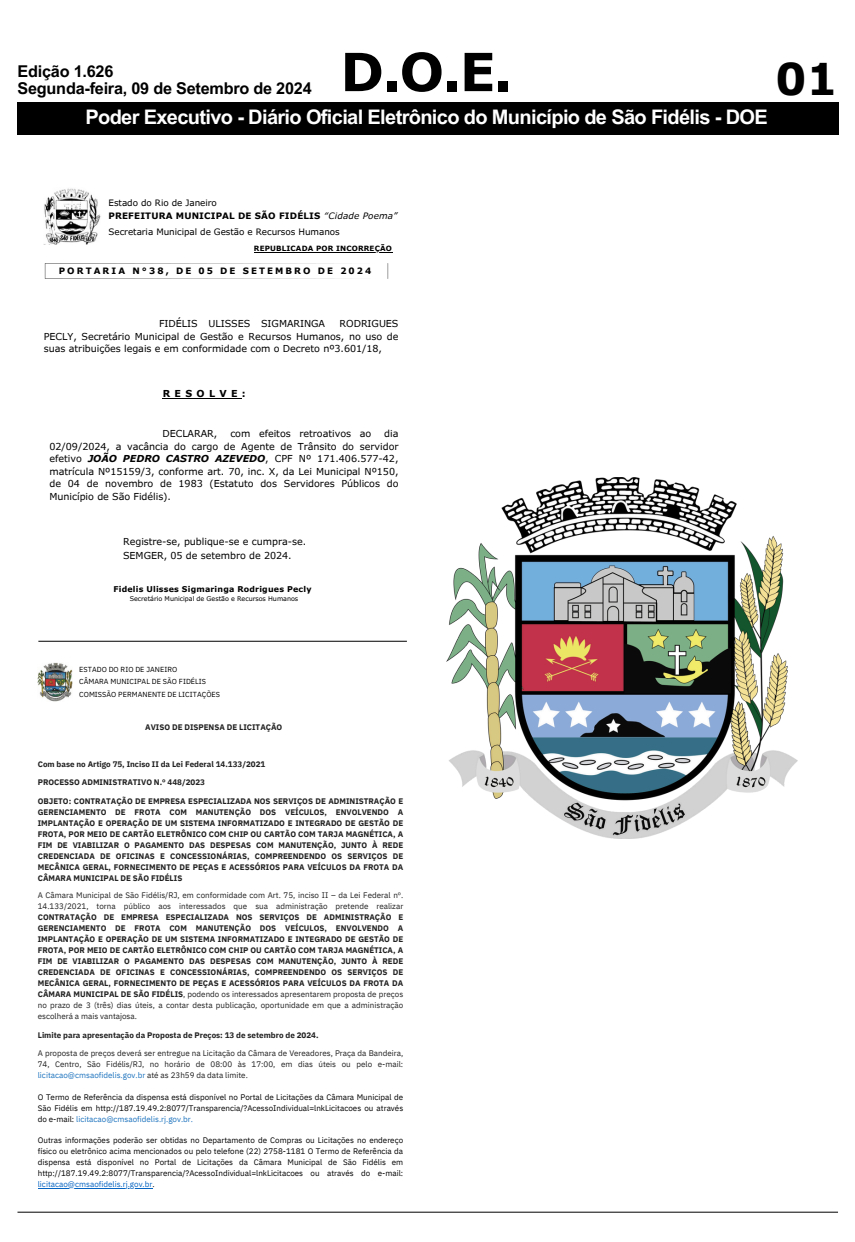
<style>
.page{position:relative;width:855px;height:1242px;background:#fff}
.page>*{position:absolute;margin:0;border:0;box-sizing:border-box;transform-origin:0 0}
.t1{font:700 52.62px "Verdana Pro";color:#000}
.t2{font:700 43.75px "Verdana Pro";color:#000}
.t3{font:700 20px "Arial MT Pro";letter-spacing:-.035em;color:#fff}
.t4{font:700 16.25px/17.8px "Arial MT Pro";letter-spacing:-.015em;color:#000}
.t5{font:9.62px/12.5px "Verdana Pro";letter-spacing:-.005em;color:#000;text-align:justify}
.t6{font:700 9.62px "Verdana Pro";letter-spacing:.455em;color:#000}
.t7{font:8.75px "Verdana Pro";letter-spacing:-.005em;color:#000}
.t8{font:700 8.75px "Verdana Pro";letter-spacing:.015em;color:#000}
.t9{font:700 8.75px "Verdana Pro";letter-spacing:.24em;color:#000}
.t10{font:700 8px/11px "IBM Plex Sans";color:#212121;text-align:justify}
.t11{font:8px/11px "IBM Plex Sans";color:#000;text-align:justify}
.t12{font:8px/11px "IBM Plex Sans";color:#212121;text-align:justify}
.t13{font:700 8px "Verdana Pro";letter-spacing:.025em;color:#000}
.t14{font:7.25px/12.4px "IBM Plex Sans";letter-spacing:.005em;color:#000}
.t15{font:700 7.12px "Verdana Pro";letter-spacing:.02em;color:#000}
.t16{font:6.38px "Verdana Pro";letter-spacing:-.005em;color:#000}
.s1{font-weight:400;font-style:italic}
.s2{font-weight:700;font-style:italic}
.s3{font-weight:400}
.s4{color:#1d73be}
.s5{color:#0563c1}
</style>
<div class="page">
<div style="left:17px;top:102px;width:821px;height:33px;background:#000"></div>
<hr style="left:17px;top:1211px;width:821px;height:1px;background:#000">
<img style="left:446px;top:477px;width:351px;height:361px">
<hr style="left:38px;top:640px;width:369px;height:1px;background:#000">
<img style="left:44px;top:263px;width:345px;height:16px">
<img style="left:44px;top:188px;width:57px;height:57px">
<hr style="left:163px;top:398px;width:79px;height:1px;background:#000">
<hr style="left:254px;top:252px;width:138px;height:1px;background:#000">
<img style="left:38px;top:662px;width:35px;height:40px">
<hr style="left:38px;top:1187px;width:114px;height:1px;background:#0563c1">
<h2 class="t1" style="left:340px;top:38px;width:174px">D.O.E.</h2>
<h1 class="t4" style="left:17px;top:64px;width:296px">Edição 1.626<br>Segunda-feira, 09 de Setembro de 2024</h1>
<p class="t2" style="left:775px;top:51px;width:64px">01</p>
<h4 class="t3" style="left:85px;top:109px;width:684px">Poder Executivo - Diário Oficial Eletrônico do Município de São Fidélis - DOE</h4>
<p class="t7" style="left:109px;top:197px;width:110px">Estado do Rio de Janeiro</p>
<p class="t8" style="left:109px;top:211px;width:291px">PREFEITURA MUNICIPAL DE SÃO FIDÉLIS <span class="s1">“Cidade Poema”</span></p>
<p class="t7" style="left:109px;top:226px;width:233px">Secretaria Municipal de Gestão e Recursos Humanos</p>
<p class="t9" style="left:59px;top:265px;width:314px">PORTARIA N°38, DE 05 DE SETEMBRO DE 2024</p>
<p class="t15" style="left:254px;top:244px;width:139px">REPUBLICADA POR INCORREÇÃO</p>
<p class="t5" style="left:159px;top:317px;width:168px">FIDÉLIS ULISSES SIGMARINGA</p>
<p class="t5" style="left:44px;top:317px;width:356px;text-indent:296px">RODRIGUES PECLY, Secretário Municipal de Gestão e Recursos Humanos, no uso de suas atribuições legais e em conformidade com o Decreto nº3.601/18,</p>
<p class="t6" style="left:163px;top:387px;width:85px">RESOLVE:</p>
<p class="t5" style="left:162px;top:427px;width:57px">DECLARAR,</p>
<p class="t5" style="left:230px;top:427px;width:142px">com efeitos retroativos ao</p>
<p class="t5" style="left:50px;top:427px;width:350px;text-indent:335px">dia 02/09/2024, a vacância do cargo de Agente de Trânsito do servidor efetivo <span class="s2">JOÃO PEDRO CASTRO AZEVEDO</span>, CPF Nº 171.406.577-42, matrícula Nº15159/3, conforme art. 70, inc. X, da Lei Municipal Nº150, de 04 de novembro de 1983 (Estatuto dos Servidores Públicos do Município de São Fidélis).</p>
<p class="t5" style="left:123px;top:535px;width:185px">Registre-se, publique-se e cumpra-se.</p>
<p class="t5" style="left:123px;top:549px;width:170px">SEMGER, 05 de setembro de 2024.</p>
<p class="t13" style="left:113px;top:584px;width:200px">Fidelis Ulisses Sigmaringa Rodrigues Pecly</p>
<p class="t16" style="left:130px;top:594px;width:170px">Secretário Municipal de Gestão e Recursos Humanos</p>
<p class="t14" style="left:79px;top:663px;width:142px">ESTADO DO RIO DE JANEIRO<br>CÂMARA MUNICIPAL DE SÃO FIDÉLIS<br>COMISSÃO PERMANENTE DE LICITAÇÕES</p>
<p class="t10" style="left:145px;top:722px;width:139px">AVISO DE DISPENSA DE LICITAÇÃO</p>
<p class="t10" style="left:38px;top:758px;width:229px">Com base no Artigo 75, Inciso II da Lei Federal 14.133/2021</p>
<h3 class="t10" style="left:38px;top:776px;width:169px">PROCESSO ADMINISTRATIVO N.º 448/2023</h3>
<h5 class="t10" style="left:38px;top:795px;width:367px">OBJETO: CONTRATAÇÃO DE EMPRESA ESPECIALIZADA NOS SERVIÇOS DE ADMINISTRAÇÃO E GERENCIAMENTO DE FROTA COM MANUTENÇÃO DOS VEÍCULOS, ENVOLVENDO A IMPLANTAÇÃO E OPERAÇÃO DE UM SISTEMA INFORMATIZADO E INTEGRADO DE GESTÃO DE FROTA, POR MEIO DE CARTÃO ELETRÔNICO COM CHIP OU CARTÃO COM TARJA MAGNÉTICA, A FIM DE VIABILIZAR O PAGAMENTO DAS DESPESAS COM MANUTENÇÃO, JUNTO À REDE CREDENCIADA DE OFICINAS E CONCESSIONÁRIAS, COMPREENDENDO OS SERVIÇOS DE MECÂNICA GERAL, FORNECIMENTO DE PEÇAS E ACESSÓRIOS PARA VEÍCULOS DA FROTA DA CÂMARA MUNICIPAL DE SÃO FIDÉLIS</h5>
<p class="t10" style="left:38px;top:889px;width:367px"><span class="s3">A Câmara Municipal de São Fidélis/RJ, em conformidade com Art. 75, inciso II – da Lei Federal nº.<br>14.133/2021, torna público aos interessados que sua administração pretende realizar </span>CONTRATAÇÃO DE EMPRESA ESPECIALIZADA NOS SERVIÇOS DE ADMINISTRAÇÃO E GERENCIAMENTO DE FROTA COM MANUTENÇÃO DOS VEÍCULOS, ENVOLVENDO A IMPLANTAÇÃO E OPERAÇÃO DE UM SISTEMA INFORMATIZADO E INTEGRADO DE GESTÃO DE FROTA, POR MEIO DE CARTÃO ELETRÔNICO COM CHIP OU CARTÃO COM TARJA MAGNÉTICA, A FIM DE VIABILIZAR O PAGAMENTO DAS DESPESAS COM MANUTENÇÃO, JUNTO À REDE CREDENCIADA DE OFICINAS E CONCESSIONÁRIAS, COMPREENDENDO OS SERVIÇOS DE MECÂNICA GERAL, FORNECIMENTO DE PEÇAS E ACESSÓRIOS PARA VEÍCULOS DA FROTA DA CÂMARA MUNICIPAL DE SÃO FIDÉLIS<span class="s3">, podendo os interessados apresentarem proposta de preços no prazo de 3 (três) dias úteis, a contar desta publicação, oportunidade em que a administração escolherá a mais vantajosa.</span></p>
<p class="t10" style="left:38px;top:1028px;width:282px">Limite para apresentação da Proposta de Preços: 13 de setembro de 2024.</p>
<p class="t12" style="left:38px;top:1047px;width:367px">A proposta de preços deverá ser entregue na Licitação da Câmara de Vereadores, Praça da Bandeira, 74, Centro, São Fidélis/RJ, no horário de 08:00 às 17:00, em dias úteis ou pelo e-mail: <span class="s4">licitacao@cmsaofidelis.gov.br</span> até as 23h59 da data limite.</p>
<p class="t11" style="left:38px;top:1090px;width:367px">O Termo de Referência da dispensa está disponível no Portal de Licitações da Câmara Municipal de São Fidélis em http://187.19.49.2:8077/Transparencia/?AcessoIndividual=lnkLicitacoes ou através do e-mail: <span class="s4">licitacao@cmsaofidelis.rj.gov.br.</span></p>
<p class="t11" style="left:38px;top:1134px;width:367px">Outras informações poderão ser obtidas no Departamento de Compras ou Licitações no endereço físico ou eletrônico acima mencionados ou pelo telefone (22) 2758-1181 O Termo de Referência da dispensa está disponível no Portal de Licitações da Câmara Municipal de São Fidélis em http://187.19.49.2:8077/Transparencia/?AcessoIndividual=lnkLicitacoes ou através do e-mail: <span class="s5">licitacao@cmsaofidelis.rj.gov.br</span>.</p>
</div>
